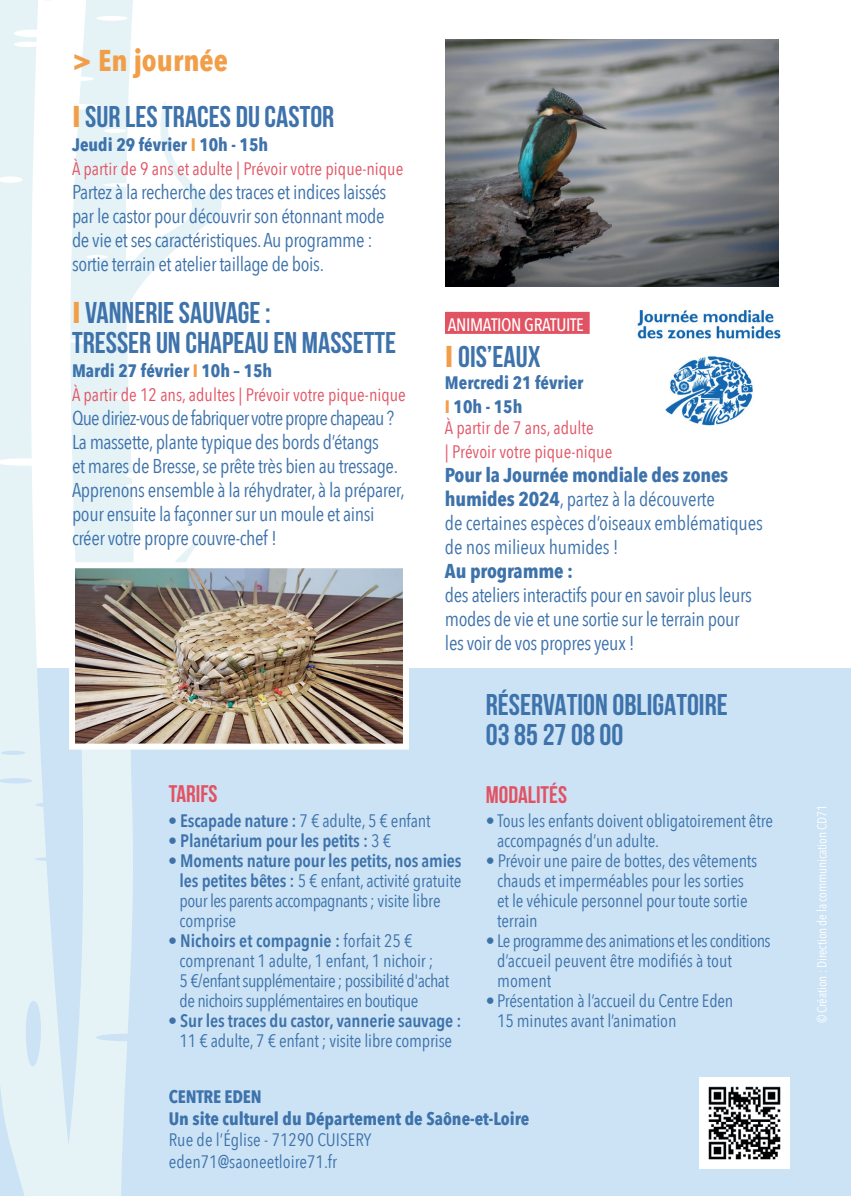
<style>
.page{position:relative;width:851px;height:1196px;background:#fff}
.page>*{position:absolute;margin:0;border:0;box-sizing:border-box;transform-origin:0 0}
.t1{font:700 30px/30px "Bebas Neue";color:#3d72ab}
.t2{font:700 30px "Avenir Next Condensed";color:#f29e48}
.t3{font:700 24px "Bebas Neue";color:#e15363}
.t4{font:20px/24px "Avenir Next Condensed";letter-spacing:-.02em;color:#3d72ab}
.t5{font:700 20px "Avenir Next Condensed";letter-spacing:-.01em;color:#3d72ab}
.t6{font:18px/20px "Avenir Next Condensed";letter-spacing:-.01em;color:#3d72ab}
.t7{font:18px/20px "Avenir Next Condensed";letter-spacing:-.03em;color:#3d72ab}
.t8{font:18px/24px "Avenir Next Condensed";color:#e15363}
.t9{font:700 18px/21.6px "Avenir Next Condensed";color:#3d72ab}
.t10{font:600 18px "Avenir Next Condensed";letter-spacing:-.01em;color:#3d72ab}
.t11{font:500 18px "Avenir Next Condensed";letter-spacing:-.02em;color:#fff}
.t12{font:13px "Avenir Next Condensed";letter-spacing:-.01em;color:#fff}
.s1{font-family:"Avenir Next Condensed";color:#f29e48}
.s2{font-weight:700;color:#3d72ab}
.s3{font-weight:700;color:#f29e48}
.s4{color:#f29e48}
.s5{font-weight:700}
.s6{font-weight:600}
.s7{font-weight:400}
</style>
<div class="page">
<div style="left:0;top:667px;width:850px;height:528px;background:#cce3f5"></div>
<img style="left:699px;top:1077px;width:90px;height:90px">
<svg style="left:0;top:0;width:222px;height:1195px"></svg>
<div style="left:445px;top:312px;width:144px;height:22px;background:#e15363"></div>
<img style="left:445px;top:40px;width:333px;height:247px">
<img style="left:76px;top:569px;width:326px;height:173px">
<div style="left:69px;top:562px;width:340px;height:187px;border:6px solid #fff"></div>
<img style="left:637px;top:309px;width:144px;height:117px">
<h1 class="t2" style="left:72px;top:42px;width:157px">&gt; En journée</h1>
<h1 class="t1" style="left:72px;top:101px;width:264px"><span class="s1">I</span> SUR LES TRACES DU CASTOR</h1>
<p class="t8" style="left:72px;top:131px;width:333px"><span class="s2">Jeudi 29 février</span> <span class="s3">I</span> <span class="s2">10h - 15h<br></span>À partir de 9 ans et adulte | Prévoir votre pique-nique</p>
<p class="t4" style="left:72px;top:179px;width:316px">Partez à la recherche des traces et indices laissés par le castor pour découvrir son étonnant mode de vie et ses caractéristiques. Au programme : sortie terrain et atelier taillage de bois.</p>
<h1 class="t1" style="left:72px;top:297px;width:326px"><span class="s1">I</span> VANNERIE SAUVAGE :<br>TRESSER UN CHAPEAU EN MASSETTE</h1>
<p class="t8" style="left:72px;top:357px;width:335px"><span class="s2">Mardi 27 février</span> <span class="s3">I</span> <span class="s2">10h – 15h<br></span>À partir de 12 ans, adultes | Prévoir votre pique-nique</p>
<p class="t4" style="left:72px;top:405px;width:334px">Que diriez-vous de fabriquer votre propre chapeau ?<br>La massette, plante typique des bords d’étangs<br>et mares de Bresse, se prête très bien au tressage.<br>Apprenons ensemble à la réhydrater, à la préparer, pour ensuite la façonner sur un moule et ainsi créer votre propre couvre-chef !</p>
<p class="t11" style="left:447px;top:313px;width:138px">ANIMATION GRATUITE</p>
<h1 class="t1" style="left:445px;top:341px;width:97px"><span class="s1">I</span> OIS’EAUX</h1>
<p class="t9" style="left:445px;top:370px;width:140px;line-height:24px">Mercredi 21 février<br><span class="s4">I</span> 10h - 15h</p>
<p class="t8" style="left:445px;top:415px;width:169px">À partir de 7 ans, adulte<br>| Prévoir votre pique-nique</p>
<p class="t4" style="left:445px;top:462px;width:319px"><span class="s5">Pour la Journée mondiale des zones humides 2024</span>, partez à la découverte<br>de certaines espèces d’oiseaux emblématiques de nos milieux humides !</p>
<p class="t5" style="left:445px;top:559px;width:130px">Au programme :</p>
<p class="t4" style="left:445px;top:582px;width:308px">des ateliers interactifs pour en savoir plus leurs modes de vie et une sortie sur le terrain pour les voir de vos propres yeux !</p>
<p class="t3" style="left:169px;top:780px;width:50px">TARIFS</p>
<p class="t6" style="left:168px;top:809px;width:264px">• <span class="s6">Escapade nature :</span> 7 € adulte, 5 € enfant</p>
<p class="t10" style="left:168px;top:824px;width:224px"><span class="s7">•</span> Planétarium pour les petits : <span class="s7">3 €</span></p>
<p class="t6" style="left:180px;top:849px;width:283px;text-indent:-11px">• <span class="s6">Moments nature pour les petits, nos amies les petites bêtes :</span> 5 € enfant, activité gratuite pour les parents accompagnants ; visite libre comprise</p>
<p class="t7" style="left:180px;top:929px;width:271px;text-indent:-11px">• <span class="s6">Nichoirs et compagnie :</span> forfait 25 € comprenant 1 adulte, 1 enfant, 1 nichoir ;<br>5 €/enfant supplémentaire ; possibilité d'achat de nichoirs supplémentaires en boutique</p>
<p class="t6" style="left:168px;top:1009px;width:294px;text-align:center">• <span class="s6">Sur les traces du castor, vannerie sauvage :<br></span>11 € adulte, 7 € enfant ; visite libre comprise</p>
<h1 class="t1" style="left:485px;top:688px;width:243px">RÉSERVATION OBLIGATOIRE<br>03 85 27 08 00</h1>
<p class="t3" style="left:485px;top:781px;width:83px">MODALITÉS</p>
<p class="t6" style="left:497px;top:809px;width:277px;text-indent:-11px">• Tous les enfants doivent obligatoirement être accompagnés d’un adulte.</p>
<p class="t6" style="left:497px;top:849px;width:261px;text-indent:-11px">• Prévoir une paire de bottes, des vêtements chauds et imperméables pour les sorties et le véhicule personnel pour toute sortie terrain</p>
<p class="t7" style="left:497px;top:929px;width:275px;text-indent:-11px">• Le programme des animations et les conditions d’accueil peuvent être modifiés à tout moment</p>
<p class="t6" style="left:497px;top:989px;width:238px;text-indent:-11px">• Présentation à l’accueil du Centre Eden<br>15 minutes avant l’animation</p>
<p class="t9" style="left:169px;top:1085px;width:362px">CENTRE EDEN<br>Un site culturel du Département de Saône-et-Loire</p>
<p class="t6" style="left:169px;top:1128px;width:204px;line-height:21.6px">Rue de l’Église - 71290 CUISERY eden71@saoneetloire71.fr</p>
<p class="t12" style="left:810px;top:1023px;width:220px;rotate:-90deg">© Création : Direction de la communication CD71</p>
</div>
